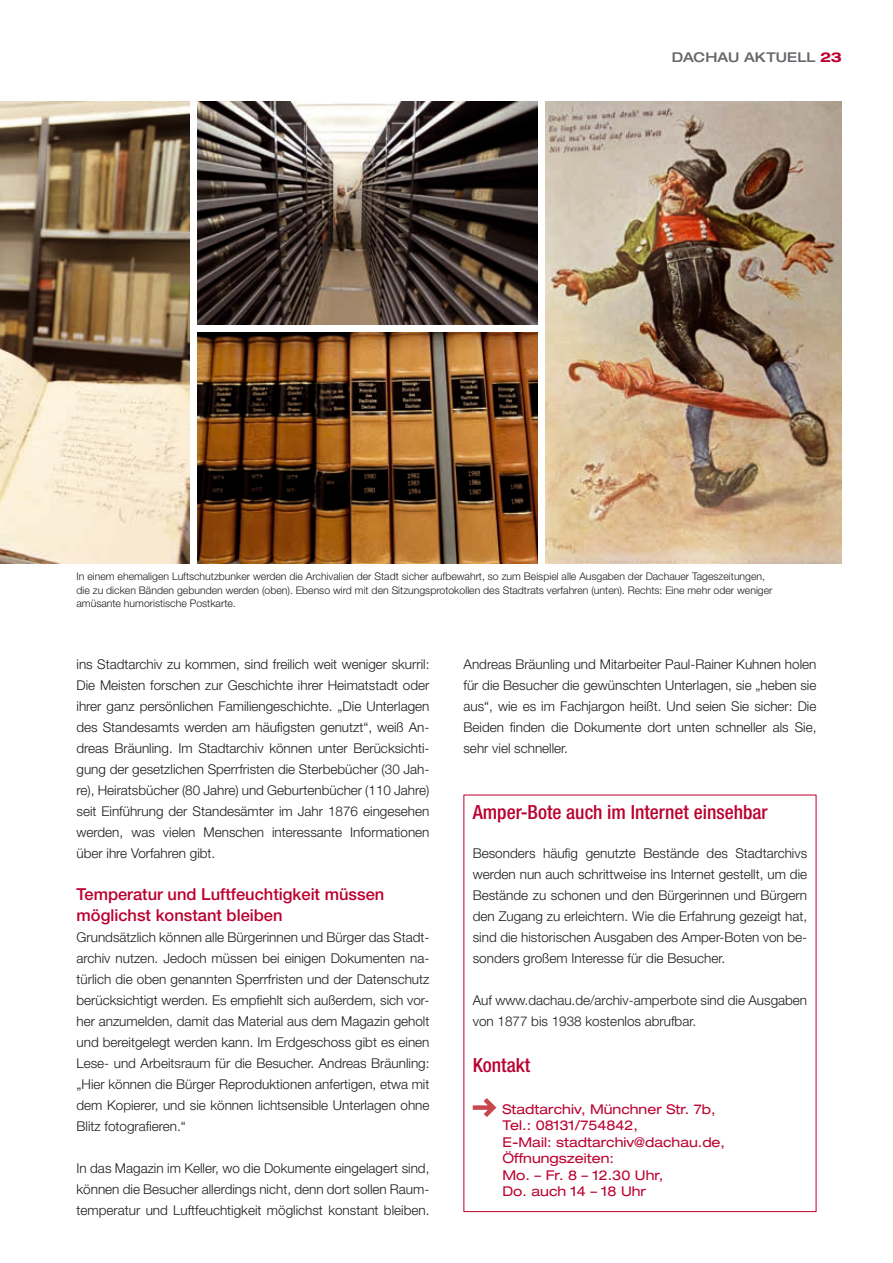
<style>
.page{position:relative;width:893px;height:1263px;background:#fff}
.page>*{position:absolute;margin:0;border:0;box-sizing:border-box;transform-origin:0 0}
.t1{font:500 condensed 19.5px "Helvetica Neue";color:#bb002f}
.t2{font:500 16.5px/21px "Helvetica Neue";color:#bb002f}
.t3{font:300 13.5px/21px "Helvetica Neue";color:#1b1c20;text-align:justify}
.t4{font:expanded 13.5px/16.5px "Helvetica Neue";color:#bb002f}
.t5{font:500 expanded 13.5px "Helvetica Neue";color:#68676c}
.t6{font:700 expanded 13.5px "Helvetica Neue";color:#bb002f}
.t7{font:300 10.5px/13.5px "Helvetica Neue";color:#1b1c20}
</style>
<div class="page">
<svg style="left:473px;top:1098px;width:23px;height:19px"></svg>
<img style="left:0;top:102px;width:189px;height:462px">
<img style="left:198px;top:102px;width:339px;height:222px">
<img style="left:198px;top:333px;width:339px;height:231px">
<img style="left:546px;top:102px;width:296px;height:462px">
<p class="t5" style="left:672px;top:48px;width:24px">DACHAU</p>
<p class="t5" style="left:744px;top:48px;width:22px">AKTUELL</p>
<p class="t6" style="left:820px;top:48px;width:23px">23</p>
<p class="t7" style="left:77px;top:570px;width:697px">In einem ehemaligen Luftschutzbunker werden die Archivalien der Stadt sicher aufbewahrt, so zum Beispiel alle Ausgaben der Dachauer Tageszeitungen, die zu dicken Bänden gebunden werden (oben). Ebenso wird mit den Sitzungsprotokollen des Stadtrats verfahren (unten). Rechts: Eine mehr oder weniger amüsante humoristische Postkarte.</p>
<p class="t3" style="left:77px;top:653px;width:354px">ins Stadtarchiv zu kommen, sind freilich weit weniger skurril:<br>Die Meisten forschen zur Geschichte ihrer Heimatstadt oder ihrer ganz persönlichen Familiengeschichte. „Die Unterlagen des Standesamts werden am häufigsten genutzt“, weiß An&shy;dreas Bräunling. Im Stadtarchiv können unter Berücksichti&shy;gung der gesetzlichen Sperrfristen die Sterbebücher (30 Jah&shy;re), Heiratsbücher (80 Jahre) und Geburtenbücher (110 Jahre) seit Einführung der Standesämter im Jahr 1876 eingesehen werden, was vielen Menschen interessante Informationen über ihre Vorfahren gibt.</p>
<p class="t2" style="left:77px;top:883px;width:309px">Temperatur und Luftfeuchtigkeit müssen möglichst konstant bleiben</p>
<p class="t3" style="left:77px;top:926px;width:354px">Grundsätzlich können alle Bürgerinnen und Bürger das Stadt&shy;archiv nutzen. Jedoch müssen bei einigen Dokumenten na&shy;türlich die oben genannten Sperrfristen und der Datenschutz berücksichtigt werden. Es empfiehlt sich außerdem, sich vor&shy;her anzumelden, damit das Material aus dem Magazin geholt und bereitgelegt werden kann. Im Erdgeschoss gibt es einen Lese- und Arbeitsraum für die Besucher. Andreas Bräunling: „Hier können die Bürger Reproduktionen anfertigen, etwa mit dem Kopierer, und sie können lichtsensible Unterlagen ohne Blitz fotografieren.“</p>
<p class="t3" style="left:77px;top:1157px;width:354px">In das Magazin im Keller, wo die Dokumente eingelagert sind, können die Besucher allerdings nicht, denn dort sollen Raum&shy;temperatur und Luftfeuchtigkeit möglichst konstant bleiben.</p>
<p class="t3" style="left:463px;top:653px;width:354px">Andreas Bräunling und Mitarbeiter Paul-Rainer Kuhnen holen für die Besucher die gewünschten Unterlagen, sie „heben sie aus“, wie es im Fachjargon heißt. Und seien Sie sicher: Die Beiden finden die Dokumente dort unten schneller als Sie, sehr viel schneller.</p>
<h1 class="t1" style="left:473px;top:801px;width:296px">Amper-Bote auch im Internet einsehbar</h1>
<p class="t3" style="left:473px;top:842px;width:336px">Besonders häufig genutzte Bestände des Stadtarchivs werden nun auch schrittweise ins Internet gestellt, um die Bestände zu schonen und den Bürgerinnen und Bürgern den Zugang zu erleichtern. Wie die Erfahrung gezeigt hat, sind die historischen Ausgaben des Amper-Boten von be&shy;sonders großem Interesse für die Besucher.</p>
<p class="t3" style="left:473px;top:989px;width:336px">Auf www.dachau.de/archiv-amperbote sind die Ausgaben von 1877 bis 1938 kostenlos abrufbar.</p>
<h1 class="t1" style="left:473px;top:1054px;width:59px">Kontakt</h1>
<p class="t4" style="left:502px;top:1101px;width:224px">Stadtarchiv, Münchner Str. 7b,<br>Tel.: 08131/754842,<br>E-Mail: stadtarchiv@dachau.de,<br>Öffnungszeiten:<br>Mo. – Fr. 8 – 12.30 Uhr,<br>Do. auch 14 – 18 Uhr</p>
</div>
